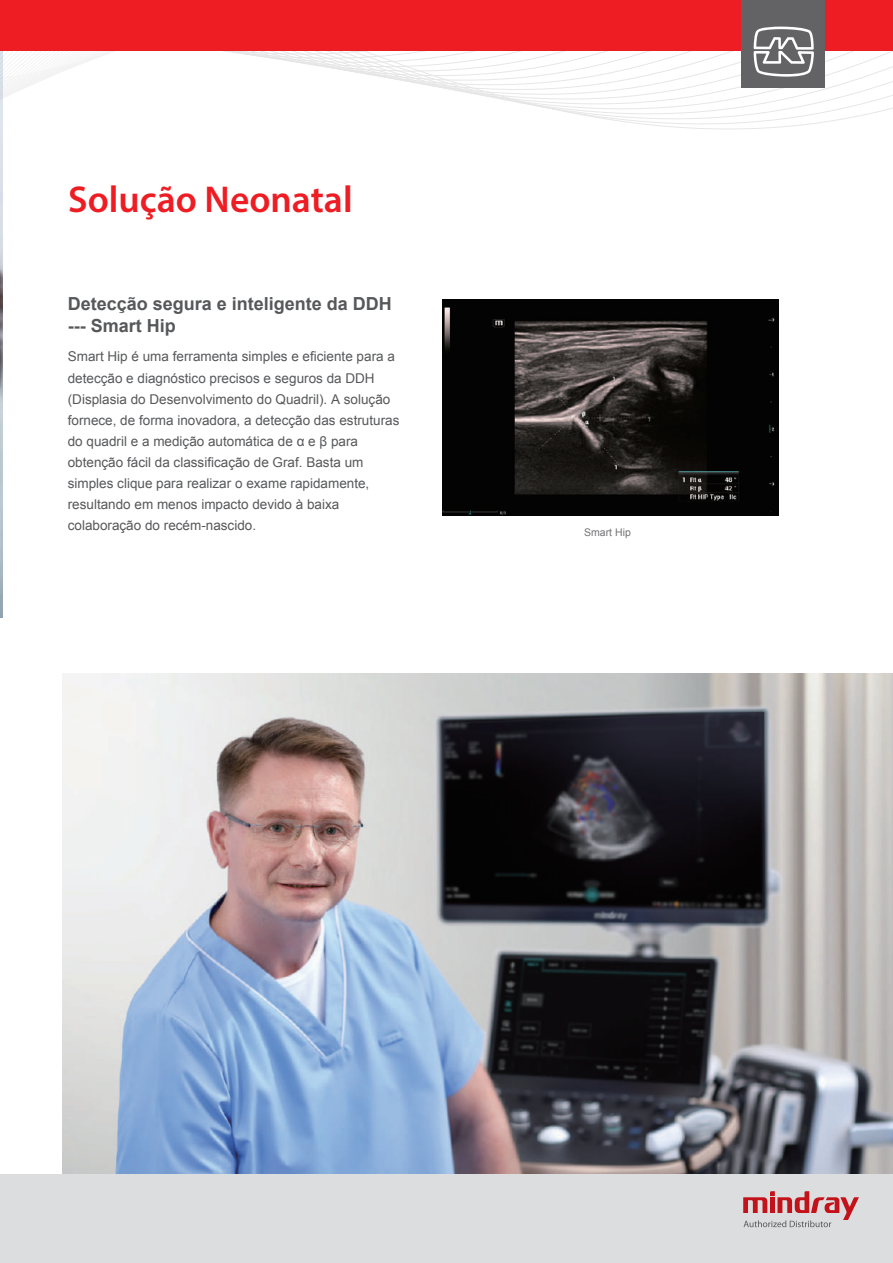
<style>
.page{position:relative;width:893px;height:1263px;background:#fff}
.page>*{position:absolute;margin:0;border:0;box-sizing:border-box;transform-origin:0 0}
.t1{font:600 37.5px "Myriad Pro";color:#ee1d23}
.t2{font:700 18px/21.6px "Arial";color:#57585a}
.t3{font:13.5px/21px "Arial";color:#57585a}
.t4{font:10.5px "Arial";color:#727276}
</style>
<div class="page">
<img style="left:442px;top:299px;width:336px;height:216px">
<img style="left:63px;top:673px;width:830px;height:502px">
<img style="left:0;top:241px;width:3px;height:377px">
<svg style="left:0;top:77px;width:893px;height:72px"></svg>
<div style="left:742px;top:0;width:83px;height:87px;background:#636366"></div>
<svg style="left:0;top:0;width:893px;height:77px"></svg>
<div style="left:0;top:1175px;width:893px;height:88px;background:#dcdddf"></div>
<svg style="left:743px;top:1191px;width:116px;height:36px"></svg>
<h1 class="t1" style="left:68px;top:175px;width:286px">Solução Neonatal</h1>
<h2 class="t2" style="left:68px;top:294px;width:326px">Detecção segura e inteligente da DDH --- Smart Hip</h2>
<p class="t3" style="left:68px;top:346px;width:333px">Smart Hip é uma ferramenta simples e eficiente para a detecção e diagnóstico precisos e seguros da DDH (Displasia do Desenvolvimento do Quadril). A solução fornece, de forma inovadora, a detecção das estruturas do quadril e a medição automática de α e β para obtenção fácil da classificação de Graf. Basta um simples clique para realizar o exame rapidamente, resultando em menos impacto devido à baixa colaboração do recém-nascido.</p>
<p class="t4" style="left:584px;top:526px;width:48px">Smart Hip</p>
</div>
